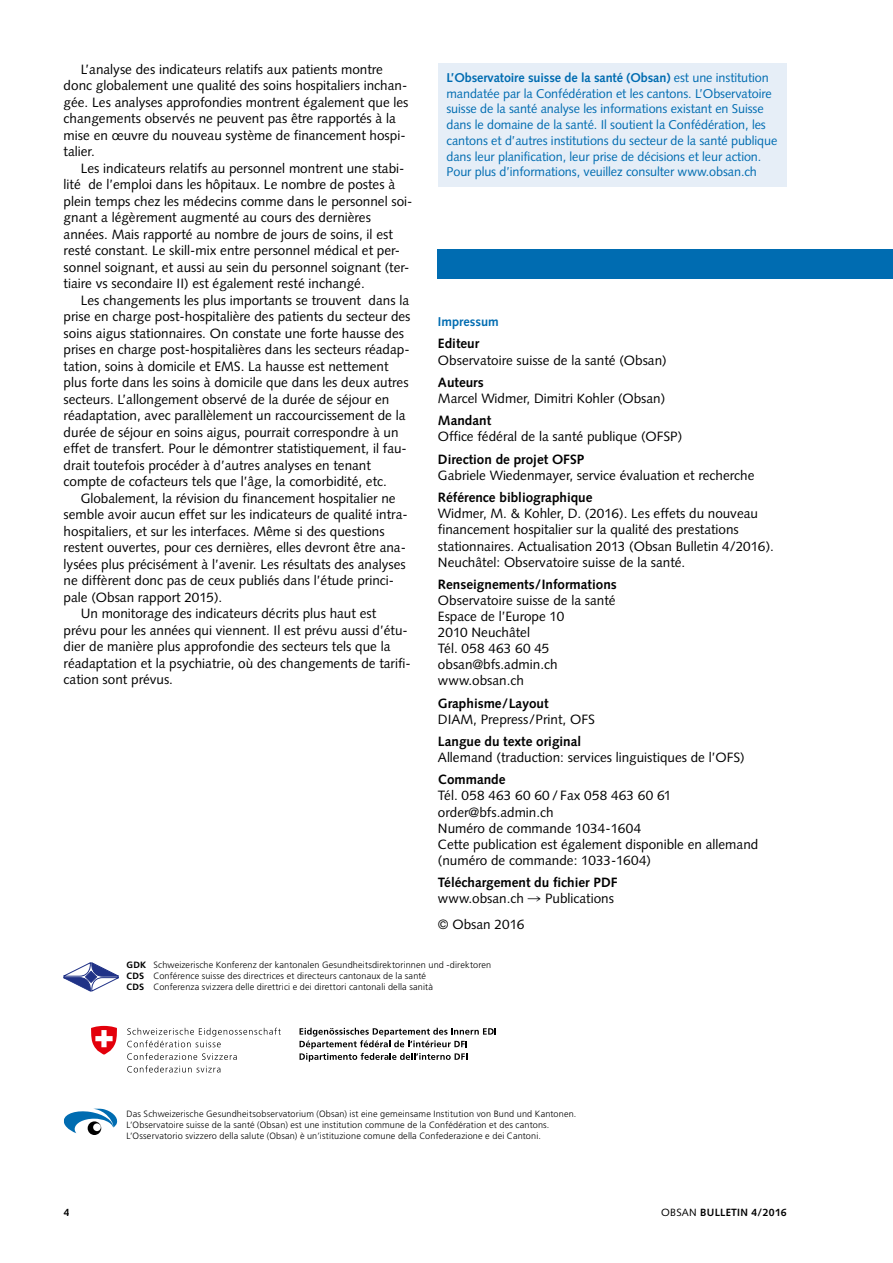
<style>
.page{position:relative;width:893px;height:1263px;background:#fff}
.page>*{position:absolute;margin:0;border:0;box-sizing:border-box;transform-origin:0 0}
.Grundtext_FR{font:13.5px/16.5px "Syntax LT Std";color:#000}
.Impressum_Grundtext{font:13.5px/16px "Syntax LT Std";color:#000}
.Imressum_Titel{font:700 13.5px "Syntax LT Std";color:#000}
.Blau_Grundtext_ohne{font:12.75px/15.8px "Syntax LT Std";letter-spacing:-.01em;color:#006cb1}
.Untertitel_Grunds{font:700 12.75px "Syntax LT Std";color:#006cb1}
.t1{font:700 10.5px "Syntax LT Std";letter-spacing:.025em;color:#000}
.t2{font:300 9.15px "Frutiger LT Std";letter-spacing:.015em;color:#000}
.s1{font-weight:700}
.s2{font-weight:400}
</style>
<div class="page">
<div style="left:438px;top:64px;width:349px;height:123px;background:#e6eef7"></div>
<svg style="left:64px;top:963px;width:54px;height:28px"></svg>
<svg style="left:127px;top:1028px;width:154px;height:19px"></svg>
<svg style="left:127px;top:1053px;width:110px;height:19px"></svg>
<svg style="left:91px;top:1026px;width:26px;height:28px"></svg>
<svg style="left:300px;top:1028px;width:196px;height:34px"></svg>
<svg style="left:64px;top:1108px;width:54px;height:27px"></svg>
<div style="left:438px;top:249px;width:455px;height:30px;background:#006cb1"></div>
<p class="Grundtext_FR" style="left:64px;top:61px;width:346px;text-indent:17px">L’analyse des indicateurs relatifs aux patients montre donc globalement une qualité des soins hospitaliers inchan&shy;gée. Les analyses approfondies montrent également que les changements observés ne peuvent pas être rapportés à la mise en œuvre du nouveau système de financement hospi&shy;talier.</p>
<p class="Grundtext_FR" style="left:64px;top:160px;width:350px;text-indent:17px">Les indicateurs relatifs au personnel montrent une stabi&shy;lité de l’emploi dans les hôpitaux. Le nombre de postes à plein temps chez les médecins comme dans le personnel soi&shy;gnant a légèrement augmenté au cours des dernières années. Mais rapporté au nombre de jours de soins, il est resté constant. Le skill-mix entre personnel médical et per&shy;sonnel soignant, et aussi au sein du personnel soignant (ter&shy;tiaire vs secondaire II) est également resté inchangé.</p>
<p class="Grundtext_FR" style="left:64px;top:292px;width:348px;text-indent:17px">Les changements les plus importants se trouvent dans la prise en charge post-hospitalière des patients du secteur des soins aigus stationnaires. On constate une forte hausse des prises en charge post-hospitalières dans les secteurs réadap&shy;tation, soins à domicile et EMS. La hausse est nettement plus forte dans les soins à domicile que dans les deux autres secteurs. L’allongement observé de la durée de séjour en réadaptation, avec parallèlement un raccourcissement de la durée de séjour en soins aigus, pourrait correspondre à un effet de transfert. Pour le démontrer statistiquement, il fau&shy;drait toutefois procéder à d’autres analyses en tenant compte de cofacteurs tels que l’âge, la comorbidité, etc.</p>
<p class="Grundtext_FR" style="left:64px;top:490px;width:346px;text-indent:17px">Globalement, la révision du financement hospitalier ne semble avoir aucun effet sur les indicateurs de qualité intra&shy;hospitaliers, et sur les interfaces. Même si des questions restent ouvertes, pour ces dernières, elles devront être ana&shy;lysées plus précisément à l’avenir. Les résultats des analyses ne diffèrent donc pas de ceux publiés dans l’étude princi&shy;pale (Obsan rapport 2015).</p>
<p class="Grundtext_FR" style="left:64px;top:606px;width:349px;text-indent:17px">Un monitorage des indicateurs décrits plus haut est prévu pour les années qui viennent. Il est prévu aussi d’étu&shy;dier de manière plus approfondie des secteurs tels que la réadaptation et la psychiatrie, où des changements de tarifi&shy;cation sont prévus.</p>
<p class="Blau_Grundtext_ohne" style="left:446px;top:70px;width:332px"><span class="s1">L’Observatoire suisse de la santé (Obsan)</span> est une institution mandatée par la Confédération et les cantons. L’Observatoire suisse de la santé analyse les informations existant en Suisse dans le domaine de la santé. Il soutient la Confédération, les cantons et d’autres institutions du secteur de la santé publique dans leur planification, leur prise de décisions et leur action.<br>Pour plus d’informations, veuillez consulter www.obsan.ch</p>
<p class="Untertitel_Grunds" style="left:438px;top:314px;width:62px">Impressum</p>
<p class="Imressum_Titel" style="left:438px;top:336px;width:43px">Editeur</p>
<p class="Impressum_Grundtext" style="left:438px;top:352px;width:230px">Observatoire suisse de la santé (Obsan)</p>
<p class="Imressum_Titel" style="left:438px;top:374px;width:47px">Auteurs</p>
<p class="Impressum_Grundtext" style="left:438px;top:390px;width:229px">Marcel Widmer, Dimitri Kohler (Obsan)</p>
<p class="Imressum_Titel" style="left:438px;top:413px;width:55px">Mandant</p>
<p class="Impressum_Grundtext" style="left:438px;top:429px;width:246px">Office fédéral de la santé publique (OFSP)</p>
<p class="Imressum_Titel" style="left:438px;top:451px;width:148px">Direction de projet OFSP</p>
<p class="Impressum_Grundtext" style="left:438px;top:467px;width:318px">Gabriele Wiedenmayer, service évaluation et recherche</p>
<p class="Imressum_Titel" style="left:438px;top:490px;width:156px">Référence bibliographique</p>
<p class="Impressum_Grundtext" style="left:438px;top:506px;width:337px">Widmer, M. &amp; Kohler, D. (2016). Les effets du nouveau financement hospitalier sur la qualité des prestations stationnaires. Actualisation 2013 (Obsan Bulletin 4/2016).<br>Neuchâtel: Observatoire suisse de la santé.</p>
<p class="Imressum_Titel" style="left:438px;top:577px;width:180px">Renseignements/Informations</p>
<p class="Impressum_Grundtext" style="left:438px;top:592px;width:179px">Observatoire suisse de la santé</p>
<p class="Impressum_Grundtext" style="left:438px;top:608px;width:128px">Espace de l’Europe 10</p>
<p class="Impressum_Grundtext" style="left:438px;top:624px;width:94px">2010 Neuchâtel</p>
<p class="Impressum_Grundtext" style="left:438px;top:640px;width:113px">Tél. 058 463 60 45</p>
<p class="Impressum_Grundtext" style="left:438px;top:657px;width:121px">obsan@bfs.admin.ch</p>
<p class="Impressum_Grundtext" style="left:438px;top:673px;width:88px">www.obsan.ch</p>
<p class="Imressum_Titel" style="left:438px;top:695px;width:112px">Graphisme/Layout</p>
<p class="Impressum_Grundtext" style="left:438px;top:711px;width:158px">DIAM, Prepress/Print, OFS</p>
<p class="Imressum_Titel" style="left:438px;top:734px;width:145px">Langue du texte original</p>
<p class="Impressum_Grundtext" style="left:438px;top:749px;width:308px">Allemand (traduction: services linguistiques de l’OFS)</p>
<p class="Imressum_Titel" style="left:438px;top:772px;width:69px">Commande</p>
<p class="Impressum_Grundtext" style="left:438px;top:788px;width:235px">Tél. 058 463 60 60 / Fax 058 463 60 61</p>
<p class="Impressum_Grundtext" style="left:438px;top:804px;width:117px">order@bfs.admin.ch</p>
<p class="Impressum_Grundtext" style="left:438px;top:820px;width:205px">Numéro de commande 1034-1604</p>
<p class="Impressum_Grundtext" style="left:438px;top:836px;width:322px">Cette publication est également disponible en allemand (numéro de commande: 1033-1604)</p>
<p class="Imressum_Titel" style="left:438px;top:875px;width:181px">Téléchargement du fichier PDF</p>
<p class="Impressum_Grundtext" style="left:438px;top:890px;width:88px">www.obsan.ch</p>
<p class="Impressum_Grundtext" style="left:545px;top:890px;width:71px">Publications</p>
<p class="Impressum_Grundtext" style="left:438px;top:916px;width:88px">© Obsan 2016</p>
<p class="t2" style="left:127px;top:960px;width:366px"><span class="s1">GDK</span> Schweizerische Konferenz der kantonalen Gesundheitsdirektorinnen und -direktoren</p>
<p class="t2" style="left:127px;top:971px;width:301px"><span class="s1">CDS</span> Conférence suisse des directrices et directeurs cantonaux de la santé</p>
<p class="t2" style="left:127px;top:982px;width:308px"><span class="s1">CDS</span> Conferenza svizzera delle direttrici e dei direttori cantonali della sanità</p>
<p class="t2" style="left:127px;top:1108px;width:451px">Das Schweizerische Gesundheitsobservatorium (Obsan) ist eine gemeinsame Institution von Bund und Kantonen.</p>
<p class="t2" style="left:127px;top:1119px;width:424px">L’Observatoire suisse de la santé (Obsan) est une institution commune de la Confédération et des cantons.</p>
<p class="t2" style="left:127px;top:1130px;width:416px">L’Osservatorio svizzero della salute (Obsan) è un’istituzione comune della Confederazione e dei Cantoni.</p>
<p class="t1" style="left:64px;top:1206px;width:7px">4</p>
<p class="t1" style="left:661px;top:1206px;width:127px"><span class="s2">OBSAN</span> BULLETIN 4/2016</p>
</div>
